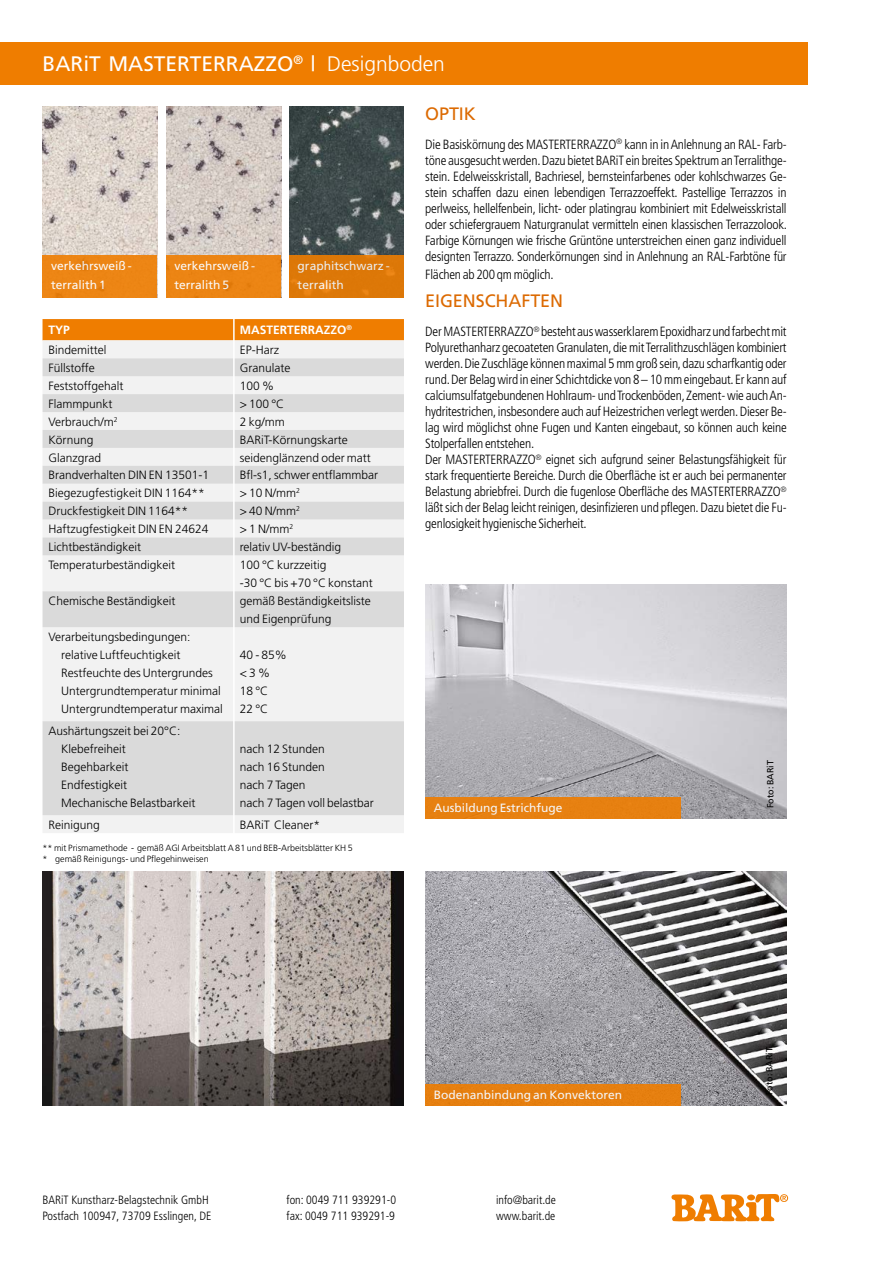
<style>
.page{position:relative;width:893px;height:1263px;background:#fff}
.page>*{position:absolute;margin:0;border:0;box-sizing:border-box;transform-origin:0 0}
.t1{font:21px "Frutiger";color:#fff}
.t2{font:300 21px "Frutiger";color:#fff}
.t3{font:18px "Frutiger";letter-spacing:-.005em;color:#dc6a02}
.t4{font:300 condensed 13.35px/16px "Frutiger";letter-spacing:-.015em;color:#000;text-align:justify}
.t5{font:300 12px/18px "Frutiger";color:#000}
.t6{font:300 condensed 12px/16.5px "Frutiger";color:#000}
.t7{font:12px/19.5px "Frutiger";color:#fff}
.t8{font:700 12px "Frutiger";color:#fff}
.t9{font:300 9px/10.8px "Frutiger";color:#000}
.t10{font:9px "Frutiger";color:#000}
.s1{font-weight:400}
</style>
<div class="page">
<div style="left:43px;top:319px;width:361px;height:21px;background:#ef7d00"></div>
<div style="left:43px;top:340px;width:361px;height:493px;background:#f2f2f2"></div>
<svg style="left:43px;top:358px;width:361px;height:457px;fill:#dadada"></svg>
<svg style="left:671px;top:1194px;width:117px;height:27px"></svg>
<hr style="left:233px;top:318px;width:2px;height:525px;background:#fff">
<div style="left:0;top:43px;width:808px;height:42px;background:#ef7d00"></div>
<img style="left:43px;top:106px;width:114px;height:149px">
<img style="left:289px;top:106px;width:115px;height:149px">
<img style="left:166px;top:106px;width:115px;height:149px">
<div style="left:43px;top:255px;width:114px;height:43px;background:#ed8514"></div>
<div style="left:289px;top:255px;width:115px;height:43px;background:#dd7807"></div>
<div style="left:166px;top:255px;width:115px;height:43px;background:#ec8514"></div>
<img style="left:425px;top:585px;width:362px;height:234px">
<img style="left:425px;top:872px;width:362px;height:234px">
<div style="left:425px;top:797px;width:255px;height:22px;background:#e78011"></div>
<div style="left:425px;top:1084px;width:255px;height:22px;background:#e67f10"></div>
<img style="left:43px;top:872px;width:361px;height:234px">
<h1 class="t1" style="left:43px;top:52px;width:185px">BARiT masterterra</h1>
<h1 class="t2" style="left:254px;top:52px;width:192px"><span class="s1">zzo</span><sup>®</sup> <span class="s1">|</span> Designboden</h1>
<p class="t7" style="left:51px;top:256px;width:82px">verkehrsweiß - terralith 1</p>
<p class="t7" style="left:298px;top:256px;width:94px">graphitschwarz - terralith</p>
<p class="t7" style="left:174px;top:256px;width:82px">verkehrsweiß - terralith 5</p>
<p class="t8" style="left:49px;top:323px;width:23px">TYP</p>
<p class="t8" style="left:240px;top:323px;width:114px">MASTERTERRAZZO<sup>®</sup></p>
<p class="t5" style="left:49px;top:341px;width:59px">Bindemittel</p>
<p class="t5" style="left:240px;top:341px;width:41px">EP-Harz</p>
<p class="t5" style="left:49px;top:359px;width:48px">Füllstoffe</p>
<p class="t5" style="left:240px;top:359px;width:52px">Granulate</p>
<p class="t5" style="left:49px;top:377px;width:77px">Feststoffgehalt</p>
<p class="t5" style="left:240px;top:377px;width:36px">100 %</p>
<p class="t5" style="left:49px;top:395px;width:65px">Flammpunkt</p>
<p class="t5" style="left:240px;top:395px;width:46px">&gt; 100 °C</p>
<p class="t5" style="left:49px;top:413px;width:71px">Verbrauch/m<sup>2</sup></p>
<p class="t5" style="left:240px;top:412px;width:46px">2 kg/mm</p>
<p class="t5" style="left:49px;top:430px;width:46px">Körnung</p>
<p class="t5" style="left:240px;top:430px;width:110px">BARiT-Körnungskarte</p>
<p class="t5" style="left:49px;top:448px;width:54px">Glanzgrad</p>
<p class="t5" style="left:240px;top:448px;width:133px">seidenglänzend oder matt</p>
<p class="t5" style="left:49px;top:466px;width:162px">Brandverhalten DIN EN 13501-1</p>
<p class="t5" style="left:240px;top:466px;width:140px">Bfl-s1, schwer entflammbar</p>
<p class="t5" style="left:49px;top:484px;width:158px">Biegezugfestigkeit DIN 1164**</p>
<p class="t5" style="left:240px;top:484px;width:62px">&gt; 10 N/mm<sup>2</sup></p>
<p class="t5" style="left:49px;top:502px;width:141px">Druckfestigkeit DIN 1164**</p>
<p class="t5" style="left:240px;top:502px;width:62px">&gt; 40 N/mm<sup>2</sup></p>
<p class="t5" style="left:49px;top:520px;width:161px">Haftzugfestigkeit DIN EN 24624</p>
<p class="t5" style="left:240px;top:520px;width:55px">&gt; 1 N/mm<sup>2</sup></p>
<p class="t5" style="left:49px;top:538px;width:94px">Lichtbeständigkeit</p>
<p class="t5" style="left:240px;top:538px;width:103px">relativ UV-beständig</p>
<p class="t5" style="left:49px;top:556px;width:128px">Temperaturbeständigkeit</p>
<p class="t5" style="left:240px;top:556px;width:135px">100 °C kurzzeitig<br>-30 °C bis +70 °C konstant</p>
<p class="t5" style="left:49px;top:592px;width:128px">Chemische Beständigkeit</p>
<p class="t5" style="left:240px;top:592px;width:132px">gemäß Beständigkeitsliste und Eigenprüfung</p>
<p class="t5" style="left:61px;top:628px;width:163px;text-indent:-13px">Verarbeitungsbedingungen: relative Luftfeuchtigkeit<br>Restfeuchte des Untergrundes<br>Untergrundtemperatur minimal<br>Untergrundtemperatur maximal</p>
<p class="t5" style="left:240px;top:645px;width:49px">40 - 85% &lt; 3 %<br>18 °C<br>22 °C</p>
<p class="t5" style="left:61px;top:722px;width:136px;text-indent:-13px">Aushärtungszeit bei 20°C:<br>Klebefreiheit<br>Begehbarkeit<br>Endfestigkeit<br>Mechanische Belastbarkeit</p>
<p class="t5" style="left:240px;top:740px;width:136px">nach 12 Stunden<br>nach 16 Stunden<br>nach 7 Tagen<br>nach 7 Tagen voll belastbar</p>
<p class="t5" style="left:49px;top:816px;width:53px">Reinigung</p>
<p class="t5" style="left:240px;top:816px;width:82px">BARiT Cleaner*</p>
<p class="t9" style="left:43px;top:842px;width:312px">** mit Prismamethode - gemäß AGI Arbeitsblatt A 81 und BEB-Arbeitsblätter KH 5 * gemäß Reinigungs- und Pflegehinweisen</p>
<h2 class="t3" style="left:425px;top:103px;width:12px">Opt</h2>
<h2 class="t3" style="left:459px;top:103px;width:18px">ik</h2>
<p class="t4" style="left:425px;top:136px;width:363px">Die Basiskörnung des MASTERTERRAZZO<sup>®</sup> kann in in Anlehnung an RAL- Farb&shy;töne ausgesucht werden. Dazu bietet BARiT ein breites Spektrum an Terralithge&shy;stein. Edelweisskristall, Bachriesel, bernsteinfarbenes oder kohlschwarzes Ge&shy;stein schaffen dazu einen lebendigen Terrazzoeffekt. Pastellige Terrazzos in perlweiss, hellelfenbein, licht- oder platingrau kombiniert mit Edelweisskristall oder schiefergrauem Naturgranulat vermitteln einen klassischen Terrazzolook.<br>Farbige Körnungen wie frische Grüntöne unterstreichen einen ganz individuell designten Terrazzo. Sonderkörnungen sind in Anlehnung an RAL-Farbtöne für</p>
<p class="t4" style="left:425px;top:266px;width:130px">Flächen ab 200 qm möglich.</p>
<h2 class="t3" style="left:425px;top:291px;width:136px">Eigenschaften</h2>
<p class="t4" style="left:425px;top:323px;width:363px;text-align:left">Der MASTERTERRAZZO<sup>®</sup> besteht aus wasserklarem Epoxidharz und farbecht mit Polyurethanharz gecoateten Granulaten, die mit Terralithzuschlägen kombiniert werden. Die Zuschläge können maximal 5 mm groß sein, dazu scharfkantig oder rund. Der Belag wird in einer Schichtdicke von 8 – 10 mm eingebaut. Er kann auf calciumsulfatgebundenen Hohlraum- und Trockenböden, Zement- wie auch An&shy;hydritestrichen, insbesondere auch auf Heizestrichen verlegt werden. Dieser Be&shy;lag wird möglichst ohne Fugen und Kanten eingebaut, so können auch keine Stolperfallen entstehen.<br>Der MASTERTERRAZZO<sup>®</sup> eignet sich aufgrund seiner Belastungsfähigkeit für stark frequentierte Bereiche. Durch die Oberfläche ist er auch bei permanenter Belastung abriebfrei. Durch die fugenlose Oberfläche des MASTERTERRAZZO<sup>® </sup>läßt sich der Belag leicht reinigen, desinfizieren und pflegen. Dazu bietet die Fu&shy;genlosigkeit hygienische Sicherheit.</p>
<p class="t7" style="left:434px;top:798px;width:130px">Ausbildung Estrichfuge</p>
<p class="t10" style="left:765px;top:808px;width:50px;rotate:-90deg">Foto: BARiT</p>
<p class="t7" style="left:434px;top:1085px;width:190px">Bodenanbindung an Konvektoren</p>
<p class="t10" style="left:764px;top:1095px;width:50px;rotate:-90deg">Foto: BARiT</p>
<p class="t6" style="left:43px;top:1191px;width:170px">BARiT Kunstharz-Belagstechnik GmbH<br>Postfach 100947, 73709 Esslingen, DE</p>
<p class="t6" style="left:287px;top:1191px;width:111px">fon: 0049 711 939291-0 fax: 0049 711 939291-9</p>
<p class="t6" style="left:496px;top:1191px;width:61px">info@barit.de www.barit.de</p>
</div>
